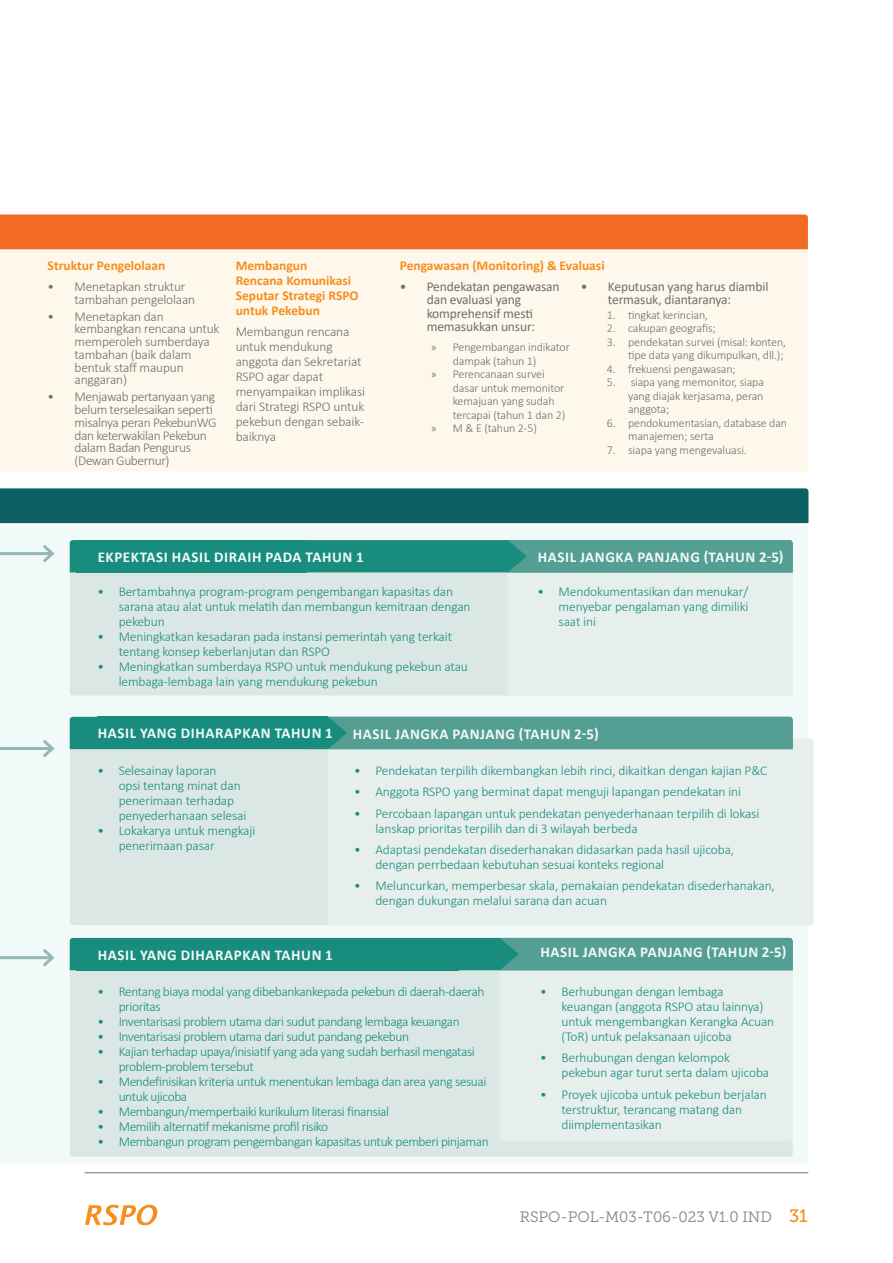
<style>
.page{position:relative;width:893px;height:1263px;background:#fff}
.page>*{position:absolute;margin:0;border:0;box-sizing:border-box;transform-origin:0 0}
.t1{font:700 15px "Calibri";letter-spacing:.04em;color:#f1f9f9}
.t2{font:15px "Museo Slab 300";color:#808284}
.t3{font:300 13.5px/15px "Calibri";letter-spacing:-.01em;color:#188d7e}
.t4{font:300 13.5px/15px "Calibri";letter-spacing:-.03em;color:#188d7e}
.t5{font:300 13.5px/12.8px "Calibri";letter-spacing:-.015em;color:#6e6f72}
.t6{font:13.5px/13.5px "Calibri";letter-spacing:-.01em;color:#6e6f72}
.Body_text{font:700 13.5px/15px "Calibri";color:#f68e1e}
.t7{font:300 12px/13.5px "Calibri";letter-spacing:-.01em;color:#6e6f72}
.s1{font-family:"Myriad Pro";font-weight:400}
.s2{font-family:"Museo Slab 500";font-size:18px;color:#f68e1e}
</style>
<div class="page">
<hr style="left:85px;top:1172px;width:723px;height:1px;background:#808284">
<svg style="left:85px;top:1205px;width:72px;height:20px"></svg>
<div style="left:0;top:249px;width:808px;height:222px;background:#fef7eb"></div>
<div style="left:0;top:525px;width:808px;height:638px;background:#f1f9f9"></div>
<div style="left:0;top:214px;width:808px;height:35px;background:#f36a24"></div>
<div style="left:0;top:488px;width:808px;height:35px;background:#0c6064"></div>
<div style="left:70px;top:960px;width:723px;height:197px;background:#dbe7e4;border-radius:3px"></div>
<div style="left:70px;top:738px;width:723px;height:187px;background:#dbe7e4;border-radius:3px"></div>
<div style="left:500px;top:970px;width:293px;height:170px;background:#e7efed"></div>
<div style="left:328px;top:738px;width:486px;height:187px;background:#e7efed"></div>
<svg style="left:70px;top:938px;width:723px;height:32px;background:#2f9386"></svg>
<svg style="left:70px;top:717px;width:723px;height:32px;background:#3e978b"></svg>
<svg style="left:70px;top:540px;width:723px;height:155px;background:#bad7d2"></svg>
<hr style="left:0;top:552px;width:52px;height:3px;background:#92b9b3">
<svg style="left:40px;top:542px;width:17px;height:23px"></svg>
<hr style="left:0;top:747px;width:52px;height:3px;background:#92b9b3">
<svg style="left:40px;top:737px;width:17px;height:23px"></svg>
<hr style="left:0;top:956px;width:52px;height:3px;background:#92b9b3">
<svg style="left:40px;top:946px;width:17px;height:23px"></svg>
<p class="Body_text" style="left:48px;top:258px;width:119px">Struktur Pengelolaan</p>
<p class="Body_text" style="left:400px;top:258px;width:206px">Pengawasan (Monitoring) &amp; Evaluasi</p>
<p class="t5" style="left:75px;top:280px;width:122px;text-indent:-27px">• Menetapkan struktur tambahan pengelolaan</p>
<p class="t5" style="left:75px;top:310px;width:146px;text-indent:-27px">• Menetapkan dan kembangkan rencana untuk memperoleh sumberdaya tambahan (baik dalam bentuk staff maupun anggaran)</p>
<p class="t5" style="left:75px;top:390px;width:143px;text-indent:-27px">• Menjawab pertanyaan yang belum terselesaikan seperti misalnya peran PekebunWG dan keterwakilan Pekebun dalam Badan Pengurus (Dewan Gubernur)</p>
<p class="Body_text" style="left:236px;top:258px;width:125px">Membangun<br>Rencana Komunikasi<br>Seputar Strategi RSPO untuk Pekebun</p>
<p class="t5" style="left:236px;top:324px;width:131px;line-height:15px">Membangun rencana untuk mendukung anggota dan Sekretariat<br>RSPO agar dapat menyampaikan implikasi dari Strategi RSPO untuk pekebun dengan sebaik&shy;baiknya</p>
<p class="t6" style="left:427px;top:279px;width:134px;text-indent:-27px">• Pendekatan pengawasan dan evaluasi yang komprehensif mesti memasukkan unsur:</p>
<p class="t7" style="left:453px;top:340px;width:118px;text-indent:-21px"><span class="s1">»</span> Pengembangan indikator dampak (tahun 1)</p>
<p class="t7" style="left:453px;top:367px;width:114px;text-indent:-21px"><span class="s1">»</span> Perencanaan survei dasar untuk memonitor kemajuan yang sudah tercapai (tahun 1 dan 2)</p>
<p class="t7" style="left:432px;top:421px;width:107px"><span class="s1">»</span> M &amp; E (tahun 2-5)</p>
<p class="t6" style="left:608px;top:279px;width:162px;text-indent:-27px">• Keputusan yang harus diambil termasuk, diantaranya:</p>
<p class="t7" style="left:607px;top:308px;width:103px">1. tingkat kerincian,</p>
<p class="t7" style="left:607px;top:321px;width:111px">2. cakupan geografis;</p>
<p class="t7" style="left:607px;top:335px;width:181px;text-align:right">3. pendekatan survei (misal: konten, tipe data yang dikumpulkan, dll.);</p>
<p class="t7" style="left:607px;top:362px;width:130px">4. frekuensi pengawasan;</p>
<p class="t7" style="left:628px;top:375px;width:138px;text-align:justify;text-indent:-21px">5. siapa yang memonitor, siapa yang diajak kerjasama, peran anggota;</p>
<p class="t7" style="left:628px;top:416px;width:161px;text-indent:-21px">6. pendokumentasian, database dan manajemen; serta</p>
<p class="t7" style="left:607px;top:443px;width:141px">7. siapa yang mengevaluasi.</p>
<p class="t1" style="left:98px;top:546px;width:267px">EKPEKTASI HASIL DIRAIH PADA TAHUN 1</p>
<p class="t1" style="left:538px;top:546px;width:247px">HASIL JANGKA PANJANG (TAHUN 2-5)</p>
<p class="t3" style="left:119px;top:583px;width:353px;text-indent:-21px">• Bertambahnya program-program pengembangan kapasitas dan sarana atau alat untuk melatih dan membangun kemitraan dengan pekebun</p>
<p class="t3" style="left:119px;top:628px;width:335px;text-indent:-21px">• Meningkatkan kesadaran pada instansi pemerintah yang terkait tentang konsep keberlanjutan dan RSPO</p>
<p class="t3" style="left:119px;top:658px;width:351px;text-indent:-21px">• Meningkatkan sumberdaya RSPO untuk mendukung pekebun atau lembaga-lembaga lain yang mendukung pekebun</p>
<p class="t3" style="left:559px;top:583px;width:191px;text-align:justify;text-indent:-21px">• Mendokumentasikan dan menukar/ menyebar pengalaman yang dimiliki saat ini</p>
<p class="t1" style="left:98px;top:723px;width:237px">HASIL YANG DIHARAPKAN TAHUN 1</p>
<p class="t1" style="left:353px;top:723px;width:247px">HASIL JANGKA PANJANG (TAHUN 2-5)</p>
<p class="t3" style="left:119px;top:763px;width:129px;text-indent:-21px">• Selesainay laporan<br>opsi tentang minat dan penerimaan terhadap penyederhanaan selesai</p>
<p class="t3" style="left:119px;top:823px;width:138px;text-indent:-21px">• Lokakarya untuk mengkaji penerimaan pasar</p>
<p class="t3" style="left:354px;top:763px;width:415px">• Pendekatan terpilih dikembangkan lebih rinci, dikaitkan dengan kajian P&amp;C</p>
<p class="t3" style="left:354px;top:784px;width:388px">• Anggota RSPO yang berminat dapat menguji lapangan pendekatan ini</p>
<p class="t3" style="left:375px;top:805px;width:385px;text-indent:-21px">• Percobaan lapangan untuk pendekatan penyederhanaan terpilih di lokasi lanskap prioritas terpilih dan di 3 wilayah berbeda</p>
<p class="t3" style="left:375px;top:842px;width:360px;text-indent:-21px">• Adaptasi pendekatan disederhanakan didasarkan pada hasil ujicoba, dengan perrbedaan kebutuhan sesuai konteks regional</p>
<p class="t3" style="left:375px;top:878px;width:401px;text-indent:-21px">• Meluncurkan, memperbesar skala, pemakaian pendekatan disederhanakan, dengan dukungan melalui sarana dan acuan</p>
<p class="t1" style="left:98px;top:944px;width:237px">HASIL YANG DIHARAPKAN TAHUN 1</p>
<p class="t1" style="left:540px;top:942px;width:247px">HASIL JANGKA PANJANG (TAHUN 2-5)</p>
<p class="t4" style="left:119px;top:984px;width:367px;text-indent:-21px">• Rentang biaya modal yang dibebankankepada pekebun di daerah-daerah prioritas</p>
<p class="t4" style="left:97px;top:1014px;width:364px">• Inventarisasi problem utama dari sudut pandang lembaga keuangan</p>
<p class="t4" style="left:97px;top:1029px;width:313px">• Inventarisasi problem utama dari sudut pandang pekebun</p>
<p class="t4" style="left:119px;top:1044px;width:358px;text-indent:-21px">• Kajian terhadap upaya/inisiatif yang ada yang sudah berhasil mengatasi problem-problem tersebut</p>
<p class="t4" style="left:119px;top:1074px;width:369px;text-indent:-21px">• Mendefinisikan kriteria untuk menentukan lembaga dan area yang sesuai untuk ujicoba</p>
<p class="t4" style="left:97px;top:1104px;width:293px">• Membangun/memperbaiki kurikulum literasi finansial</p>
<p class="t4" style="left:97px;top:1119px;width:232px">• Memilih alternatif mekanisme profil risiko</p>
<p class="t4" style="left:97px;top:1134px;width:393px">• Membangun program pengembangan kapasitas untuk pemberi pinjaman</p>
<p class="t3" style="left:561px;top:984px;width:214px;text-indent:-21px">• Berhubungan dengan lembaga keuangan (anggota RSPO atau lainnya) untuk mengembangkan Kerangka Acuan (ToR) untuk pelaksanaan ujicoba</p>
<p class="t3" style="left:561px;top:1050px;width:209px;text-indent:-21px">• Berhubungan dengan kelompok pekebun agar turut serta dalam ujicoba</p>
<p class="t3" style="left:561px;top:1086px;width:207px;text-indent:-21px">• Proyek ujicoba untuk pekebun berjalan terstruktur, terancang matang dan diimplementasikan</p>
<p class="t2" style="left:520px;top:1208px;width:290px">RSPO-POL-M03-T06-023 V1.0 IND <span class="s2">31</span></p>
</div>
